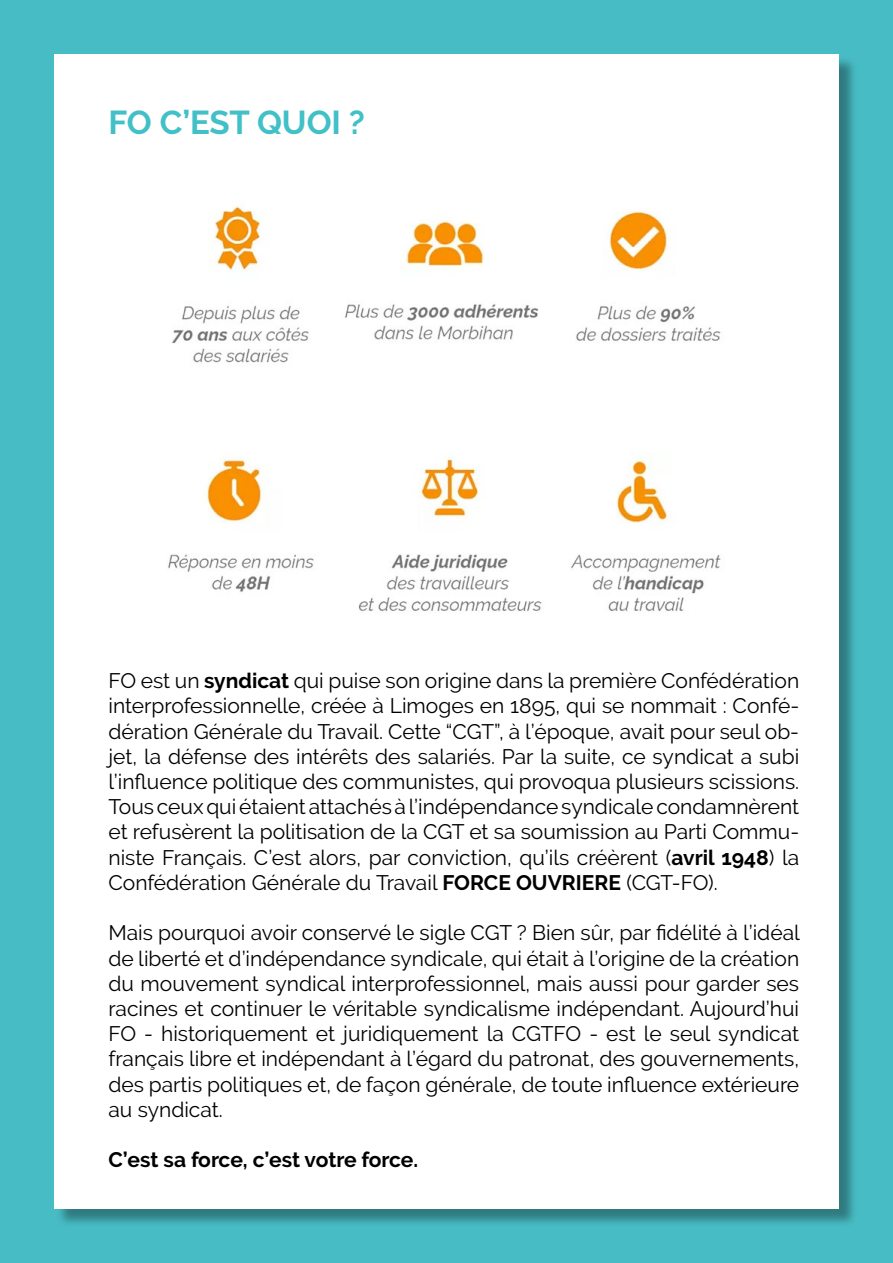
<style>
.page{position:relative;width:893px;height:1263px;background:#48bcc4}
.page>*{position:absolute;margin:0;border:0;box-sizing:border-box;transform-origin:0 0}
.t1{font:700 33px "Raleway";letter-spacing:-.005em;color:#41c0c7}
.t2{font:21px/25.2px "Raleway";color:#000;text-align:justify}
.t3{font:700 21px "Raleway";letter-spacing:-.005em;color:#000}
.s1{font-weight:700}
</style>
<div class="page">
<div style="left:56px;top:56px;width:802px;height:1172px;background:#000;opacity:.35"></div>
<div style="left:54px;top:54px;width:785px;height:1155px;background:#fff"></div>
<img style="left:168px;top:199px;width:553px;height:412px">
<h1 class="t1" style="left:108px;top:103px;width:258px">FO C’EST QUOI ?</h1>
<p class="t2" style="left:108px;top:668px;width:692px">FO est un <span class="s1">syndicat</span> qui puise son origine dans la première Confédération interprofessionnelle, créée à Limoges en 1895, qui se nommait : Confé&shy;dération Générale du Travail. Cette “CGT”, à l’époque, avait pour seul ob&shy;jet, la défense des intérêts des salariés. Par la suite, ce syndicat a subi l’influence politique des communistes, qui provoqua plusieurs scissions.<br>Tous ceux qui étaient attachés à l’indépendance syndicale condamnèrent et refusèrent la politisation de la CGT et sa soumission au Parti Commu&shy;niste Français. C’est alors, par conviction, qu’ils créèrent (<span class="s1">avril 1948</span>) la Confédération Générale du Travail <span class="s1">FORCE OUVRIERE</span> (CGT-FO).</p>
<p class="t2" style="left:108px;top:920px;width:693px">Mais pourquoi avoir conservé le sigle CGT ? Bien sûr, par fidélité à l’idéal de liberté et d’indépendance syndicale, qui était à l’origine de la création du mouvement syndical interprofessionnel, mais aussi pour garder ses racines et continuer le véritable syndicalisme indépendant. Aujourd’hui FO - historiquement et juridiquement la CGTFO - est le seul syndicat français libre et indépendant à l’égard du patronat, des gouvernements, des partis politiques et, de façon générale, de toute influence extérieure au syndicat.</p>
<p class="t3" style="left:108px;top:1148px;width:311px">C’est sa force, c’est votre force.</p>
</div>
